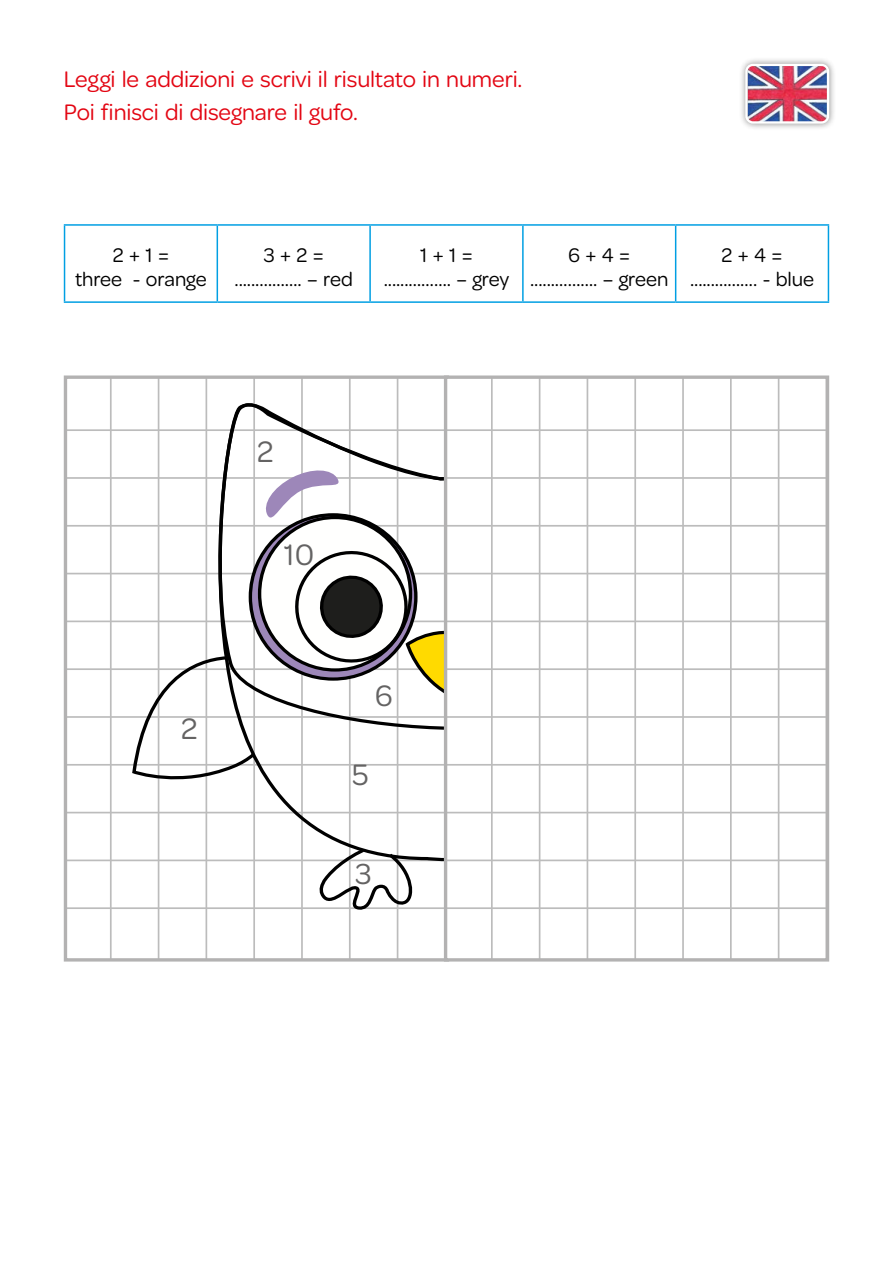
<style>
.page{position:relative;width:893px;height:1263px;background:#fff}
.page>*{position:absolute;margin:0;border:0;box-sizing:border-box;transform-origin:0 0}
.t1{font:31.5px "Omnes";color:#646363}
.t2{font:30.9px "Omnes";color:#646363}
.t3{font:24px/33px "Omnes";letter-spacing:-.005em;color:#e30613}
.t4{font:21px/24px "Omnes";letter-spacing:-.005em;color:#000;text-align:center}
</style>
<div class="page">
<div style="left:738px;top:57px;width:98px;height:74px;background:#000;opacity:.45"></div>
<img style="left:748px;top:67px;width:78px;height:54px">
<div style="left:745px;top:64px;width:84px;height:60px;border:2px solid #fff;border-radius:6px"></div>
<hr style="left:65px;top:907px;width:381px;height:2px;background:#bcbcbc">
<hr style="left:65px;top:859px;width:381px;height:2px;background:#bcbcbc">
<hr style="left:65px;top:812px;width:381px;height:1px;background:#bcbcbc">
<hr style="left:65px;top:764px;width:381px;height:2px;background:#bcbcbc">
<hr style="left:65px;top:716px;width:381px;height:2px;background:#bcbcbc">
<hr style="left:65px;top:668px;width:381px;height:2px;background:#bcbcbc">
<hr style="left:65px;top:620px;width:381px;height:2px;background:#bcbcbc">
<hr style="left:65px;top:573px;width:381px;height:1px;background:#bcbcbc">
<hr style="left:65px;top:525px;width:381px;height:2px;background:#bcbcbc">
<hr style="left:65px;top:477px;width:381px;height:2px;background:#bcbcbc">
<hr style="left:65px;top:429px;width:381px;height:2px;background:#bcbcbc">
<hr style="left:397px;top:377px;width:1px;height:583px;background:#bcbcbc">
<hr style="left:349px;top:377px;width:2px;height:583px;background:#bcbcbc">
<hr style="left:301px;top:377px;width:2px;height:583px;background:#bcbcbc">
<hr style="left:253px;top:377px;width:2px;height:583px;background:#bcbcbc">
<hr style="left:206px;top:377px;width:1px;height:583px;background:#bcbcbc">
<hr style="left:158px;top:377px;width:1px;height:583px;background:#bcbcbc">
<hr style="left:110px;top:377px;width:2px;height:583px;background:#bcbcbc">
<div style="left:64px;top:375px;width:385px;height:586px;border:3px solid #b3b2b2"></div>
<svg style="left:316px;top:877px;width:103px;height:35px"></svg>
<svg style="left:207px;top:385px;width:237px;height:492px"></svg>
<svg style="left:207px;top:390px;width:237px;height:77px"></svg>
<svg style="left:131px;top:467px;width:313px;height:353px"></svg>
<div style="left:446px;top:377px;width:381px;height:583px;background:#fff"></div>
<hr style="left:446px;top:907px;width:381px;height:2px;background:#bcbcbc">
<hr style="left:446px;top:859px;width:381px;height:2px;background:#bcbcbc">
<hr style="left:446px;top:812px;width:381px;height:1px;background:#bcbcbc">
<hr style="left:446px;top:764px;width:381px;height:2px;background:#bcbcbc">
<hr style="left:446px;top:716px;width:381px;height:2px;background:#bcbcbc">
<hr style="left:446px;top:668px;width:381px;height:2px;background:#bcbcbc">
<hr style="left:446px;top:620px;width:381px;height:2px;background:#bcbcbc">
<hr style="left:446px;top:573px;width:381px;height:1px;background:#bcbcbc">
<hr style="left:446px;top:525px;width:381px;height:2px;background:#bcbcbc">
<hr style="left:446px;top:477px;width:381px;height:2px;background:#bcbcbc">
<hr style="left:446px;top:429px;width:381px;height:2px;background:#bcbcbc">
<hr style="left:778px;top:377px;width:1px;height:583px;background:#bcbcbc">
<hr style="left:730px;top:377px;width:2px;height:583px;background:#bcbcbc">
<hr style="left:682px;top:377px;width:2px;height:583px;background:#bcbcbc">
<hr style="left:634px;top:377px;width:2px;height:583px;background:#bcbcbc">
<hr style="left:587px;top:377px;width:1px;height:583px;background:#bcbcbc">
<hr style="left:539px;top:377px;width:1px;height:583px;background:#bcbcbc">
<hr style="left:491px;top:377px;width:2px;height:583px;background:#bcbcbc">
<div style="left:444px;top:375px;width:385px;height:586px;border:3px solid #b3b2b2"></div>
<hr style="left:64px;top:224px;width:153px;height:2px;background:#009fe3">
<hr style="left:64px;top:226px;width:1px;height:75px;background:#009fe3">
<hr style="left:217px;top:224px;width:153px;height:2px;background:#009fe3">
<hr style="left:217px;top:226px;width:1px;height:75px;background:#009fe3">
<hr style="left:370px;top:224px;width:153px;height:2px;background:#009fe3">
<hr style="left:369px;top:226px;width:2px;height:75px;background:#009fe3">
<hr style="left:523px;top:224px;width:153px;height:2px;background:#009fe3">
<hr style="left:522px;top:226px;width:2px;height:75px;background:#009fe3">
<hr style="left:676px;top:224px;width:153px;height:2px;background:#009fe3">
<hr style="left:675px;top:226px;width:1px;height:75px;background:#009fe3">
<hr style="left:828px;top:226px;width:1px;height:75px;background:#009fe3">
<hr style="left:64px;top:301px;width:153px;height:2px;background:#009fe3">
<hr style="left:217px;top:301px;width:153px;height:2px;background:#009fe3">
<hr style="left:370px;top:301px;width:153px;height:2px;background:#009fe3">
<hr style="left:523px;top:301px;width:153px;height:2px;background:#009fe3">
<hr style="left:676px;top:301px;width:153px;height:2px;background:#009fe3">
<p class="t3" style="left:64px;top:61px;width:460px">Leggi le addizioni e scrivi il risultato in numeri.<br>Poi finisci di disegnare il gufo.</p>
<p class="t4" style="left:75px;top:241px;width:133px">2 + 1 =<br>three - orange</p>
<p class="t4" style="left:235px;top:241px;width:120px">3 + 2 = ......………. – red</p>
<p class="t4" style="left:384px;top:241px;width:127px">1 + 1 =<br>......………. – grey</p>
<p class="t4" style="left:530px;top:241px;width:140px">6 + 4 =<br>......………. – green</p>
<p class="t4" style="left:690px;top:241px;width:125px">2 + 4 = ......………. - blue</p>
<h1 class="t1" style="left:181px;top:708px;width:18px">2</h1>
<h1 class="t1" style="left:257px;top:430px;width:18px">2</h1>
<h1 class="t1" style="left:284px;top:534px;width:32px">10</h1>
<h1 class="t1" style="left:375px;top:674px;width:19px">6</h1>
<h1 class="t1" style="left:352px;top:754px;width:18px">5</h1>
<h2 class="t2" style="left:355px;top:853px;width:18px">3</h2>
</div>
